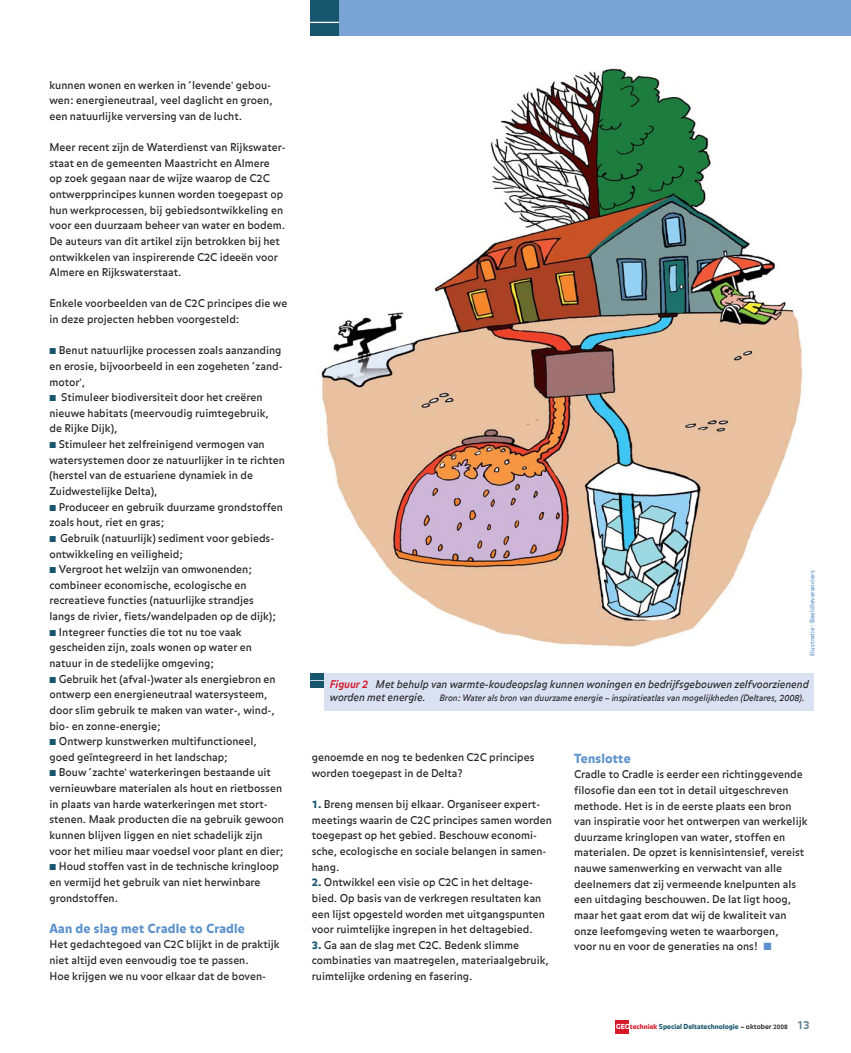
<style>
.page{position:relative;width:851px;height:1053px;background:#fff}
.page>*{position:absolute;margin:0;border:0;box-sizing:border-box;transform-origin:0 0}
.t1{font:900 12.5px "Balance";letter-spacing:.015em;color:#5a91cc}
.t2{font:10.62px/15.6px "Balance";color:#231f20}
.t3{font:italic 10.62px/13.8px "Balance";letter-spacing:-.005em;color:#231f20}
.t4{font:italic 8.75px "Balance";letter-spacing:-.005em;color:#231f20}
.t5{font:900 6.88px "Balance";color:#16556c}
.t6{font:6.25px "Balance";letter-spacing:.015em;color:#5a91cc}
.s1{font-family:"European Pi Three";font-size:10px;color:#16556c}
.s2{font-weight:700;color:#d71829}
.s3{font-weight:900;color:#16556c}
.s4{color:#fff}
.s5{color:#d71829}
.s6{font-weight:700;color:#231f20}
.s7{font-weight:700;font-size:6.25px;color:#231f20}
.s8{font-weight:700;font-size:11.25px;color:#5c7d8c}
</style>
<div class="page">
<div style="left:310px;top:1px;width:540px;height:35px;background:#79a2d5"></div>
<div style="left:310px;top:1px;width:28px;height:35px;background:#16556c"></div>
<svg style="left:310px;top:22px;width:28px;height:1px"></svg>
<div style="left:310px;top:673px;width:14px;height:14px;background:#16556c"></div>
<svg style="left:310px;top:680px;width:14px;height:1px"></svg>
<img style="left:321px;top:68px;width:482px;height:579px">
<div style="left:324px;top:673px;width:490px;height:37px;background:#d9e1f3"></div>
<div style="left:615px;top:1020px;width:13px;height:13px;background:#d71829"></div>
<p class="t2" style="left:49px;top:78px;width:225px">kunnen wonen en werken in ‘levende' gebou&shy;wen: energieneutraal, veel daglicht en groen, een natuurlijke verversing van de lucht.</p>
<p class="t2" style="left:49px;top:140px;width:238px">Meer recent zijn de Waterdienst van Rijkswater&shy;staat en de gemeenten Maastricht en Almere<br>op zoek gegaan naar de wijze waarop de C2C ontwerpprincipes kunnen worden toegepast op hun werkprocessen, bij gebiedsontwikkeling en voor een duurzaam beheer van water en bodem.<br>De auteurs van dit artikel zijn betrokken bij het ontwikkelen van inspirerende C2C ideeën voor Almere en Rijkswaterstaat.</p>
<p class="t2" style="left:49px;top:297px;width:239px">Enkele voorbeelden van de C2C principes die we in deze projecten hebben voorgesteld:</p>
<p class="t2" style="left:49px;top:343px;width:235px;text-align:justify"><span class="s1">-</span> Benut natuurlijke processen zoals aanzanding en erosie, bijvoorbeeld in een zogeheten ‘zand&shy;motor',</p>
<p class="t2" style="left:49px;top:390px;width:221px"><span class="s1">-</span> Stimuleer biodiversiteit door het creëren nieuwe habitats (meervoudig ruimtegebruik, de Rijke Dijk),</p>
<p class="t2" style="left:49px;top:437px;width:237px"><span class="s1">-</span> Stimuleer het zelfreinigend vermogen van watersystemen door ze natuurlijker in te richten (herstel van de estuariene dynamiek in de Zuidwestelijke Delta),</p>
<p class="t2" style="left:49px;top:500px;width:235px"><span class="s1">-</span> Produceer en gebruik duurzame grondstoffen zoals hout, riet en gras;</p>
<p class="t2" style="left:49px;top:531px;width:226px"><span class="s1">-</span> Gebruik (natuurlijk) sediment voor gebieds&shy;ontwikkeling en veiligheid;</p>
<p class="t2" style="left:49px;top:562px;width:228px"><span class="s1">-</span> Vergroot het welzijn van omwonenden; combineer economische, ecologische en recreatieve functies (natuurlijke strandjes langs de rivier, fiets/wandelpaden op de dijk);</p>
<p class="t2" style="left:49px;top:625px;width:204px"><span class="s1">-</span> Integreer functies die tot nu toe vaak gescheiden zijn, zoals wonen op water en natuur in de stedelijke omgeving;</p>
<p class="t2" style="left:49px;top:672px;width:228px"><span class="s1">-</span> Gebruik het (afval-)water als energiebron en ontwerp een energieneutraal watersysteem, door slim gebruik te maken van water-, wind-, bio- en zonne-energie;</p>
<p class="t2" style="left:49px;top:734px;width:209px"><span class="s1">-</span> Ontwerp kunstwerken multifunctioneel, goed geïntegreerd in het landschap;</p>
<p class="t2" style="left:49px;top:765px;width:236px"><span class="s1">-</span> Bouw ‘zachte' waterkeringen bestaande uit vernieuwbare materialen als hout en rietbossen in plaats van harde waterkeringen met stort&shy;stenen. Maak producten die na gebruik gewoon kunnen blijven liggen en niet schadelijk zijn voor het milieu maar voedsel voor plant en dier;</p>
<p class="t2" style="left:49px;top:859px;width:231px"><span class="s1">-</span> Houd stoffen vast in de technische kringloop en vermijd het gebruik van niet herwinbare grondstoffen.</p>
<p class="t1" style="left:49px;top:923px;width:197px">Aan de slag met Cradle to Cradle</p>
<p class="t2" style="left:49px;top:937px;width:232px">Het gedachtegoed van C2C blijkt in de praktijk niet altijd even eenvoudig toe te passen.<br>Hoe krijgen we nu voor elkaar dat de boven-</p>
<p class="t6" style="left:809px;top:656px;width:88px;rotate:-90deg">illustratie: Beeldleveranciers</p>
<p class="t3" style="left:330px;top:677px;width:480px"><span class="s2">Figuur 2</span> Met behulp van warmte-koudeopslag kunnen woningen en bedrijfsgebouwen zelfvoorzienend worden met energie.</p>
<p class="t4" style="left:439px;top:694px;width:367px">Bron: Water als bron van duurzame energie – inspiratieatlas van mogelijkheden (Deltares, 2008).</p>
<p class="t2" style="left:312px;top:750px;width:224px">genoemde en nog te bedenken C2C principes worden toegepast in de Delta?</p>
<p class="t2" style="left:312px;top:797px;width:241px"><span class="s3">1.</span> Breng mensen bij elkaar. Organiseer expert&shy;meetings waarin de C2C principes samen worden toegepast op het gebied. Beschouw economi&shy;sche, ecologische en sociale belangen in samen&shy;hang.</p>
<p class="t2" style="left:312px;top:875px;width:235px"><span class="s3">2.</span> Ontwikkel een visie op C2C in het deltage&shy;bied. Op basis van de verkregen resultaten kan een lijst opgesteld worden met uitgangspunten voor ruimtelijke ingrepen in het deltagebied.</p>
<p class="t2" style="left:312px;top:938px;width:238px"><span class="s3">3.</span> Ga aan de slag met C2C. Bedenk slimme combinaties van maatregelen, materiaalgebruik, ruimtelijke ordening en fasering.</p>
<p class="t1" style="left:574px;top:753px;width:58px">Tenslotte</p>
<p class="t2" style="left:574px;top:767px;width:235px">Cradle to Cradle is eerder een richtinggevende filosofie dan een tot in detail uitgeschreven methode. Het is in de eerste plaats een bron van inspiratie voor het ontwerpen van werkelijk duurzame kringlopen van water, stoffen en materialen. De opzet is kennisintensief, vereist nauwe samenwerking en verwacht van alle deelnemers dat zij vermeende knelpunten als een uitdaging beschouwen. De lat ligt hoog, maar het gaat erom dat wij de kwaliteit van onze leefomgeving weten te waarborgen,<br>voor nu en voor de generaties na ons!</p>
<p class="t5" style="left:615px;top:1023px;width:195px"><span class="s4">GEO</span><span class="s5">techniek</span> Special Deltatechnologie <span class="s6">– oktober</span> <span class="s7">2008</span> <span class="s8">13</span></p>
</div>
